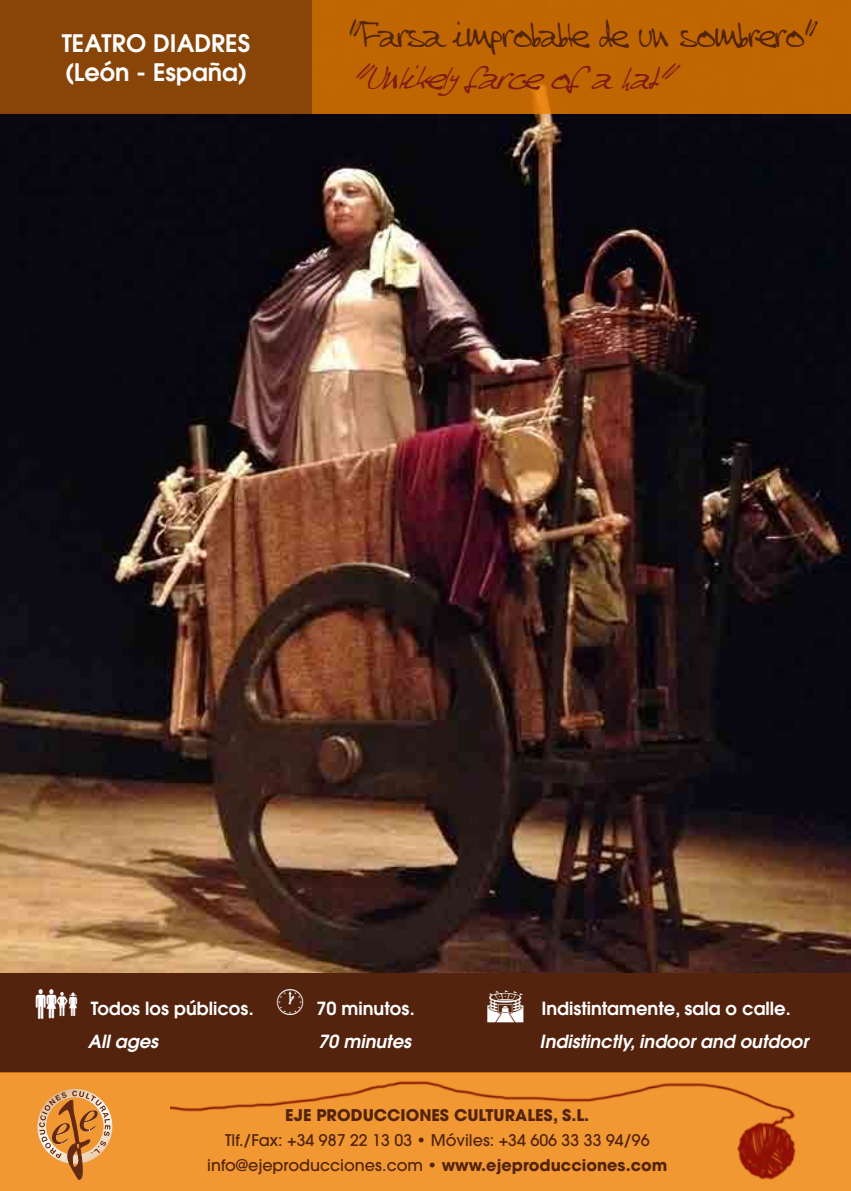
<style>
.page{position:relative;width:851px;height:1191px;background:#fff}
.page>*{position:absolute;margin:0;border:0;box-sizing:border-box;transform-origin:0 0}
.t1{font:28px "Steve";color:#53230e;scale:.85 1}
.t2{font:italic 26px "Steve";color:#7c1c18;scale:.9 1}
.t3{font:600 24px/28.8px "Avant Garde";color:#fff}
.t4{font:600 18px "Avant Garde";color:#fff}
.t5{font:italic 600 18px "Avant Garde";color:#fff}
.t6{font:500 16px/24.8px "Avant Garde";color:#53230e;text-align:center}
.t7{font:700 16px "Avant Garde";color:#53230e}
.s1{font-weight:700}
</style>
<div class="page">
<img style="left:0;top:113px;width:850px;height:859px">
<div style="left:0;top:972px;width:850px;height:100px;background:#53230e"></div>
<div style="left:0;top:0;width:850px;height:113px;background:#bf6602"></div>
<div style="left:0;top:1071px;width:850px;height:120px;background:#f19833"></div>
<div style="left:0;top:0;width:312px;height:113px;background:#894508"></div>
<svg style="left:37px;top:1089px;width:75px;height:91px"></svg>
<img style="left:170px;top:1081px;width:626px;height:98px">
<h3 class="t3" style="left:62px;top:28px;width:190px">Teatro Diadres (León - España)</h3>
<h1 class="t1" style="left:349px;top:14px;width:554px">“Farsa improbable de un sombrero”</h1>
<h2 class="t2" style="left:349px;top:59px;width:382px">“Unlikelyfarceofahat”</h2>
<p class="t4" style="left:91px;top:996px;width:325px">Todos los públicos. • 70 minutos.</p>
<p class="t4" style="left:541px;top:996px;width:251px">Indistintamente, sala o calle.</p>
<p class="t5" style="left:88px;top:1029px;width:72px">All ages</p>
<p class="t5" style="left:318px;top:1029px;width:94px">70 minutes</p>
<p class="t5" style="left:539px;top:1029px;width:270px">Indistinctly, indoor and outdoor</p>
<p class="t7" style="left:285px;top:1104px;width:305px">EJE PRODUCCIONES CULTURALES, S.L.</p>
<p class="t6" style="left:207px;top:1127px;width:461px">Tlf./Fax: +34 987 22 13 03 • Móviles: +34 606 33 33 94/96 info@ejeproducciones.com • <span class="s1">www.ejeproducciones.com</span></p>
</div>
